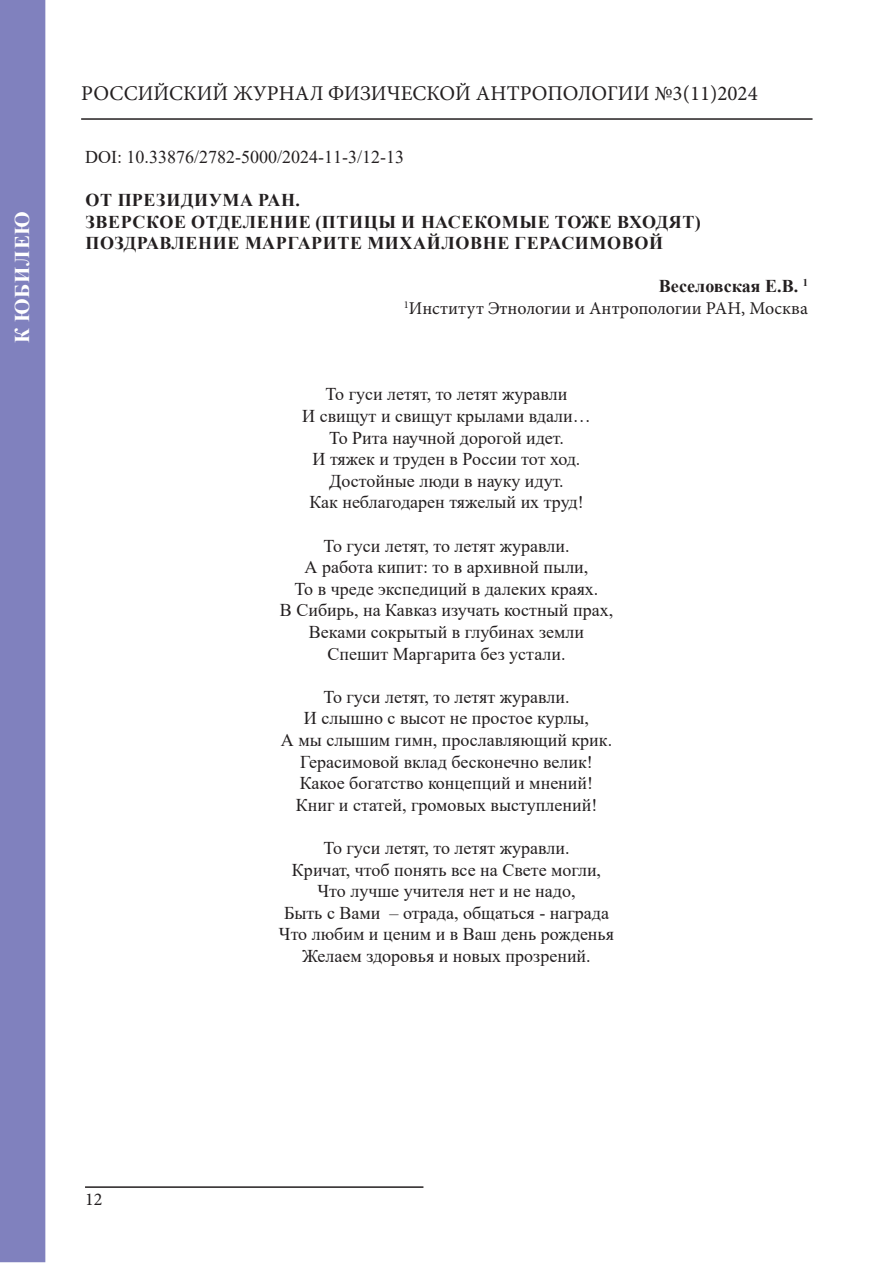
<style>
.page{position:relative;width:893px;height:1263px;background:#fff}
.page>*{position:absolute;margin:0;border:0;box-sizing:border-box;transform-origin:0 0}
.t1{font:21px "Minion Pro";color:#231f20}
.t2{font:700 21px "Times New Roman";letter-spacing:.035em;color:#fff}
.t3{font:18px/21.6px "Times New Roman";color:#231f20;text-align:center}
.t4{font:700 18px/21.6px "Times New Roman";letter-spacing:.035em;color:#231f20}
.t5{font:18px "Minion Pro";color:#231f20}
.t6{font:700 18px "Times New Roman";color:#231f20}
</style>
<div class="page">
<hr style="left:81px;top:118px;width:731px;height:2px;background:#231f20">
<hr style="left:85px;top:1186px;width:338px;height:2px;background:#231f20">
<div style="left:1px;top:0;width:44px;height:1261px;background:#8081be"></div>
<div style="left:0;top:0;width:45px;height:1262px;border:2px solid #8081be"></div>
<p class="t2" style="left:7px;top:343px;width:134px;rotate:-90deg">К ЮБИЛЕЮ</p>
<p class="t1" style="left:81px;top:79px;width:678px">РОССИЙСКИЙ ЖУРНАЛ ФИЗИЧЕСКОЙ АНТРОПОЛОГИИ №3(11)2024</p>
<p class="t3" style="left:85px;top:145px;width:320px">DOI: 10.33876/2782-5000/2024-11-3/12-13</p>
<p class="t4" style="left:85px;top:189px;width:617px">ОТ ПРЕЗИДИУМА РАН.<br>ЗВЕРСКОЕ ОТДЕЛЕНИЕ (ПТИЦЫ И НАСЕКОМЫЕ ТОЖЕ ВХОДЯТ)<br>ПОЗДРАВЛЕНИЕ МАРГАРИТЕ МИХАЙЛОВНЕ ГЕРАСИМОВОЙ</p>
<p class="t6" style="left:659px;top:273px;width:151px">Веселовская Е.В. <sup>1</sup></p>
<p class="t5" style="left:404px;top:296px;width:406px"><sup>1</sup>Институт Этнологии и Антропологии РАН, Москва</p>
<p class="t3" style="left:302px;top:383px;width:290px">То гуси летят, то летят журавли<br>И свищут и свищут крылами вдали…<br>То Рита научной дорогой идет.<br>И тяжек и труден в России тот ход.<br>Достойные люди в науку идут.<br>Как неблагодарен тяжелый их труд!</p>
<p class="t3" style="left:280px;top:534px;width:335px">То гуси летят, то летят журавли.<br>А работа кипит: то в архивной пыли,<br>То в чреде экспедиций в далеких краях.<br>В Сибирь, на Кавказ изучать костный прах, Веками сокрытый в глубинах земли Спешит Маргарита без устали.</p>
<p class="t3" style="left:281px;top:685px;width:333px">То гуси летят, то летят журавли.<br>И слышно с высот не простое курлы,<br>А мы слышим гимн, прославляющий крик.<br>Герасимовой вклад бесконечно велик!<br>Какое богатство концепций и мнений!<br>Книг и статей, громовых выступлений!</p>
<p class="t3" style="left:279px;top:837px;width:337px">То гуси летят, то летят журавли.<br>Кричат, чтоб понять все на Свете могли, Что лучше учителя нет и не надо,<br>Быть с Вами – отрада, общаться - награда Что любим и ценим и в Ваш день рожденья Желаем здоровья и новых прозрений.</p>
<p class="t5" style="left:85px;top:1187px;width:19px">12</p>
</div>
